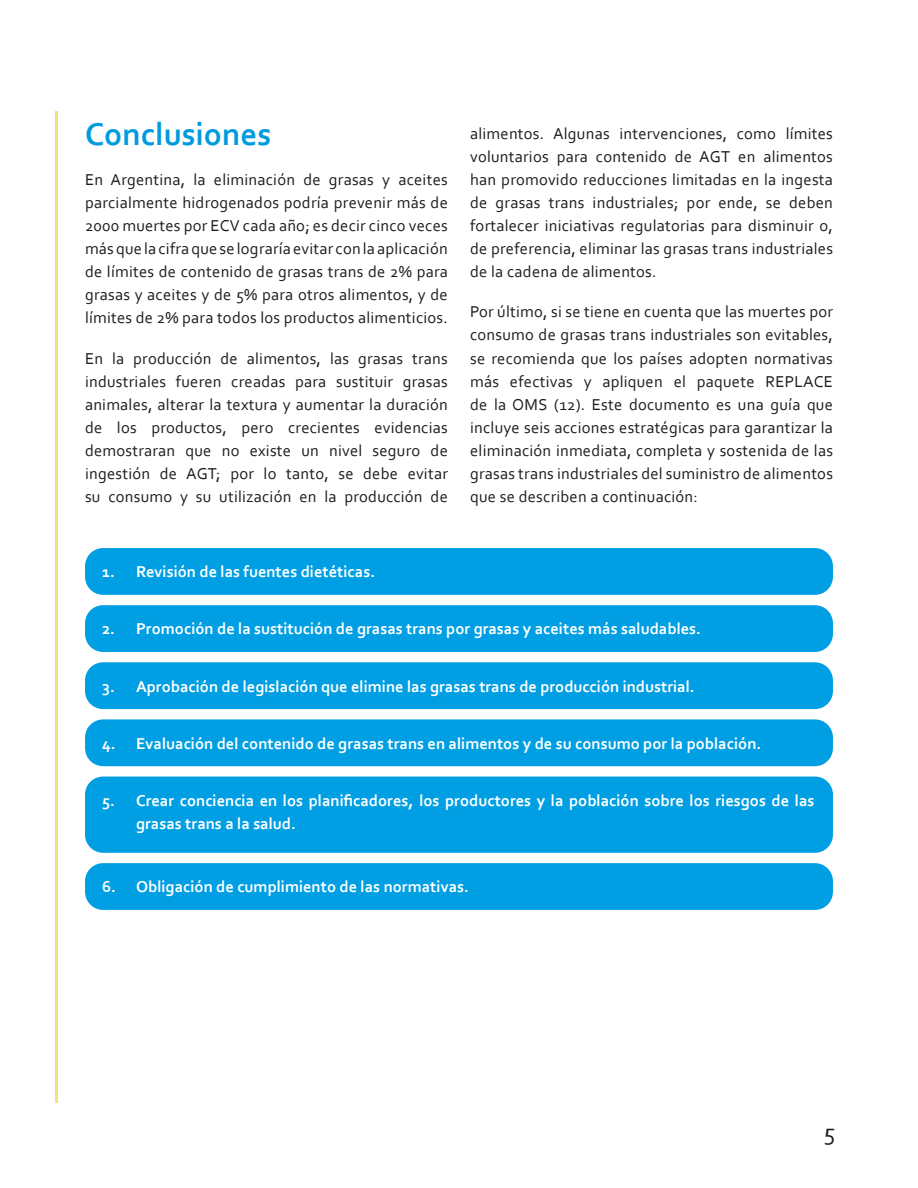
<style>
.page{position:relative;width:918px;height:1188px;background:#fff}
.page>*{position:absolute;margin:0;border:0;box-sizing:border-box;transform-origin:0 0}
.t1{font:700 33px "Corbel";color:#009bde}
.t2{font:24px "Corbel";color:#1d1d1b}
.t3{font:16.5px/23.1px "Corbel";letter-spacing:.015em;color:#1d1d1b;text-align:justify}
.t4{font:700 16.5px/23.1px "Corbel";color:#fff}
</style>
<div class="page">
<hr style="left:55px;top:111px;width:2px;height:992px;background:#f8de7e">
<div style="left:85px;top:548px;width:748px;height:47px;background:#009fe3;border-radius:18px"></div>
<div style="left:85px;top:605px;width:748px;height:47px;background:#009fe3;border-radius:18px"></div>
<div style="left:85px;top:662px;width:748px;height:47px;background:#009fe3;border-radius:18px"></div>
<div style="left:85px;top:719px;width:748px;height:47px;background:#009fe3;border-radius:18px"></div>
<div style="left:85px;top:863px;width:748px;height:47px;background:#009fe3;border-radius:18px"></div>
<div style="left:85px;top:777px;width:748px;height:76px;background:#009fe3;border-radius:18px"></div>
<h1 class="t1" style="left:85px;top:113px;width:188px">Conclusiones</h1>
<p class="t3" style="left:85px;top:167px;width:364px">En Argentina, la eliminación de grasas y aceites parcialmente hidrogenados podría prevenir más de 2000 muertes por ECV cada año; es decir cinco veces más que la cifra que se lograría evitar con la aplicación de límites de contenido de grasas trans de 2% para grasas y aceites y de 5% para otros alimentos, y de límites de 2% para todos los productos alimenticios.</p>
<p class="t3" style="left:85px;top:346px;width:364px">En la producción de alimentos, las grasas trans industriales fueren creadas para sustituir grasas animales, alterar la textura y aumentar la duración de los productos, pero crecientes evidencias demostraran que no existe un nivel seguro de ingestión de AGT; por lo tanto, se debe evitar su consumo y su utilización en la producción de</p>
<p class="t3" style="left:470px;top:121px;width:364px">alimentos. Algunas intervenciones, como límites voluntarios para contenido de AGT en alimentos han promovido reducciones limitadas en la ingesta de grasas trans industriales; por ende, se deben fortalecer iniciativas regulatorias para disminuir o, de preferencia, eliminar las grasas trans industriales de la cadena de alimentos.</p>
<p class="t3" style="left:470px;top:300px;width:364px">Por último, si se tiene en cuenta que las muertes por consumo de grasas trans industriales son evitables, se recomienda que los países adopten normativas más efectivas y apliquen el paquete REPLACE de la OMS (12). Este documento es una guía que incluye seis acciones estratégicas para garantizar la eliminación inmediata, completa y sostenida de las grasas trans industriales del suministro de alimentos que se describen a continuación:</p>
<p class="t4" style="left:102px;top:560px;width:275px">1. Revisión de las fuentes dietéticas.</p>
<p class="t4" style="left:102px;top:617px;width:601px">2. Promoción de la sustitución de grasas trans por grasas y aceites más saludables.</p>
<p class="t4" style="left:102px;top:674px;width:594px">3. Aprobación de legislación que elimine las grasas trans de producción industrial.</p>
<p class="t4" style="left:102px;top:731px;width:661px">4. Evaluación del contenido de grasas trans en alimentos y de su consumo por la población.</p>
<p class="t4" style="left:136px;top:788px;width:680px;text-indent:-34px">5. Crear conciencia en los planificadores, los productores y la población sobre los riesgos de las grasas trans a la salud.</p>
<p class="t4" style="left:102px;top:875px;width:369px">6. Obligación de cumplimiento de las normativas.</p>
<h2 class="t2" style="left:824px;top:1118px;width:13px">5</h2>
</div>
